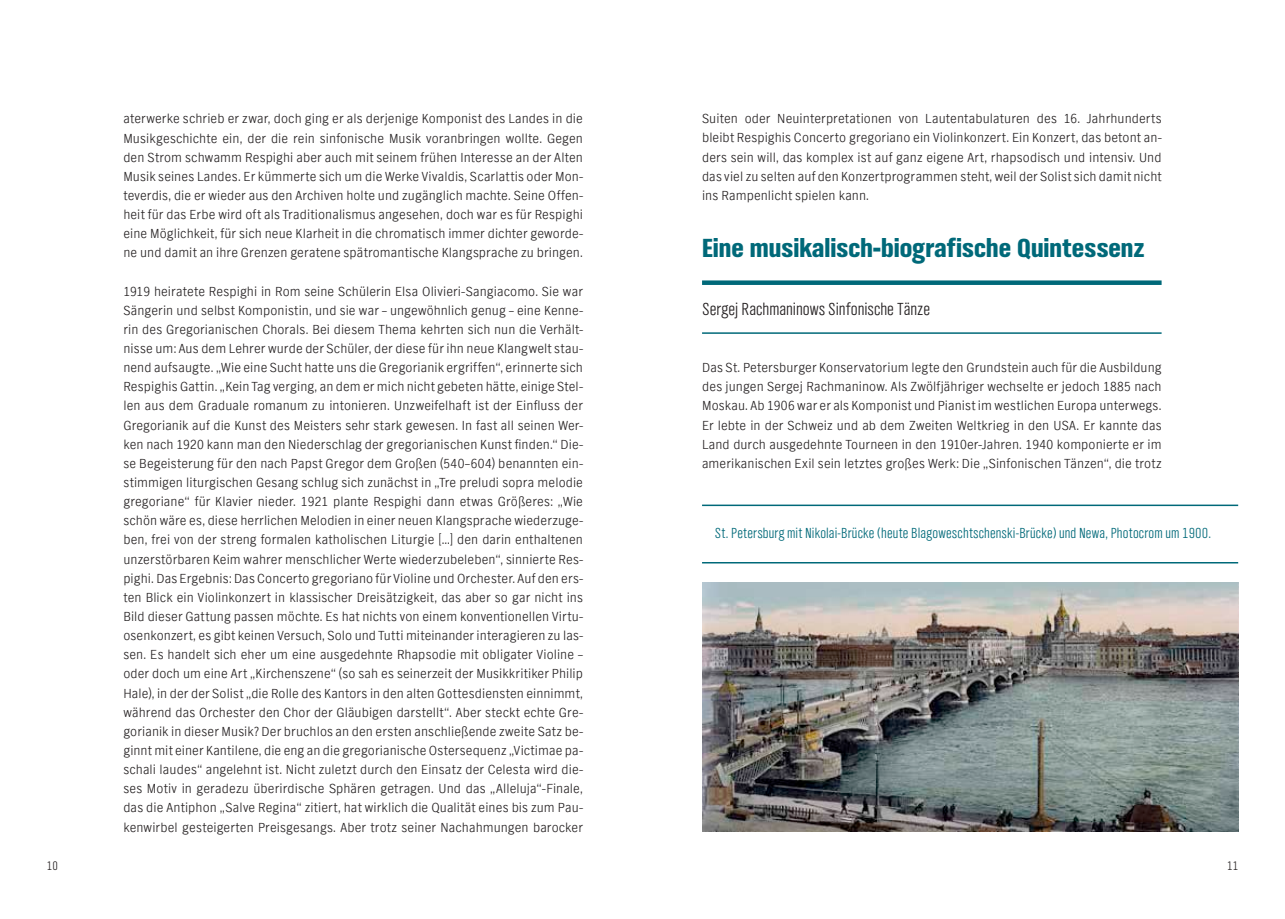
<style>
.page{position:relative;width:1285px;height:919px;background:#fff}
.page>*{position:absolute;margin:0;border:0;box-sizing:border-box;transform-origin:0 0}
.t1{font:900 27px "NDR Sans Cond";color:#006979}
.t2{font:300 18px "NDR Sans Cond";color:#231f20}
.t3{font:300 15px "NDR Sans Cond";letter-spacing:.015em;color:#006979}
.t4{font:300 13.5px/19.2px "NDR Sans";letter-spacing:.01em;color:#231f20;text-align:justify}
.t5{font:300 12.75px "NDR Sans Cond";color:#231f20}
</style>
<div class="page">
<div style="left:702px;top:280px;width:459px;height:5px;background:#006979"></div>
<hr style="left:702px;top:332px;width:459px;height:2px;background:#006979">
<img style="left:702px;top:582px;width:535px;height:249px">
<hr style="left:702px;top:504px;width:535px;height:2px;background:#006979">
<hr style="left:702px;top:562px;width:535px;height:1px;background:#006979">
<p class="t4" style="left:123px;top:109px;width:461px">aterwerke schrieb er zwar, doch ging er als derjenige Komponist des Landes in die Musikgeschichte ein, der die rein sinfonische Musik voranbringen wollte. Gegen den Strom schwamm Respighi aber auch mit seinem frühen Interesse an der Alten Musik seines Landes. Er kümmerte sich um die Werke Vivaldis, Scarlattis oder Mon&shy;teverdis, die er wieder aus den Archiven holte und zugänglich machte. Seine Offen&shy;heit für das Erbe wird oft als Traditionalismus angesehen, doch war es für Respighi eine Möglichkeit, für sich neue Klarheit in die chromatisch immer dichter geworde&shy;ne und damit an ihre Grenzen geratene spätromantische Klangsprache zu bringen.</p>
<p class="t4" style="left:123px;top:281px;width:461px">1919 heiratete Respighi in Rom seine Schülerin Elsa Olivieri-Sangiacomo. Sie war Sängerin und selbst Komponistin, und sie war – ungewöhnlich genug – eine Kenne&shy;rin des Gregorianischen Chorals. Bei diesem Thema kehrten sich nun die Verhält&shy;nisse um: Aus dem Lehrer wurde der Schüler, der diese für ihn neue Klangwelt stau&shy;nend aufsaugte. „Wie eine Sucht hatte uns die Gregorianik ergriffen“, erinnerte sich Respighis Gattin. „Kein Tag verging, an dem er mich nicht gebeten hätte, einige Stel&shy;len aus dem Graduale romanum zu intonieren. Unzweifelhaft ist der Einfluss der Gregorianik auf die Kunst des Meisters sehr stark gewesen. In fast all seinen Wer&shy;ken nach 1920 kann man den Niederschlag der gregorianischen Kunst finden.“ Die&shy;se Begeisterung für den nach Papst Gregor dem Großen (540–604) benannten ein&shy;stimmigen liturgischen Gesang schlug sich zunächst in „Tre preludi sopra melodie gregoriane“ für Klavier nieder. 1921 plante Respighi dann etwas Größeres: „Wie schön wäre es, diese herrlichen Melodien in einer neuen Klangsprache wiederzuge&shy;ben, frei von der streng formalen katholischen Liturgie […] den darin enthaltenen unzerstörbaren Keim wahrer menschlicher Werte wiederzubeleben“, sinnierte Res&shy;pighi. Das Ergebnis: Das Concerto gregoriano für Violine und Orchester. Auf den ers&shy;ten Blick ein Violinkonzert in klassischer Dreisätzigkeit, das aber so gar nicht ins Bild dieser Gattung passen möchte. Es hat nichts von einem konventionellen Virtu&shy;osenkonzert, es gibt keinen Versuch, Solo und Tutti miteinander interagieren zu las&shy;sen. Es handelt sich eher um eine ausgedehnte Rhapsodie mit obligater Violine – oder doch um eine Art „Kirchenszene“ (so sah es seinerzeit der Musikkritiker Philip Hale), in der der Solist „die Rolle des Kantors in den alten Gottesdiensten einnimmt, während das Orchester den Chor der Gläubigen darstellt“. Aber steckt echte Gre&shy;gorianik in dieser Musik? Der bruchlos an den ersten anschließende zweite Satz be&shy;ginnt mit einer Kantilene, die eng an die gregorianische Ostersequenz „Victimae pa&shy;schali laudes“ angelehnt ist. Nicht zuletzt durch den Einsatz der Celesta wird die&shy;ses Motiv in geradezu überirdische Sphären getragen. Und das „Alleluja“-Finale, das die Antiphon „Salve Regina“ zitiert, hat wirklich die Qualität eines bis zum Pau&shy;kenwirbel gesteigerten Preisgesangs. Aber trotz seiner Nachahmungen barocker</p>
<p class="t4" style="left:702px;top:109px;width:461px">Suiten oder Neuinterpretationen von Lautentabulaturen des 16. Jahrhunderts bleibt Respighis Concerto gregoriano ein Violinkonzert. Ein Konzert, das betont an&shy;ders sein will, das komplex ist auf ganz eigene Art, rhapsodisch und intensiv. Und das viel zu selten auf den Konzertprogrammen steht, weil der Solist sich damit nicht ins Rampenlicht spielen kann.</p>
<h1 class="t1" style="left:702px;top:231px;width:444px">Eine musikalisch-biografische Quintessenz</h1>
<h2 class="t2" style="left:702px;top:298px;width:230px">Sergej Rachmaninows Sinfonische Tänze</h2>
<p class="t4" style="left:702px;top:358px;width:461px">Das St. Petersburger Konservatorium legte den Grundstein auch für die Ausbildung des jungen Sergej Rachmaninow. Als Zwölfjähriger wechselte er jedoch 1885 nach Moskau. Ab 1906 war er als Komponist und Pianist im westlichen Europa unterwegs.<br>Er lebte in der Schweiz und ab dem Zweiten Weltkrieg in den USA. Er kannte das Land durch ausgedehnte Tourneen in den 1910er-Jahren. 1940 komponierte er im amerikanischen Exil sein letztes großes Werk: Die „Sinfonischen Tänzen“, die trotz</p>
<p class="t3" style="left:714px;top:524px;width:497px">St. Petersburg mit Nikolai-Brücke (heute Blagoweschtschenski-Brücke) und Newa, Photocrom um 1900.</p>
<p class="t5" style="left:47px;top:857px;width:13px">10</p>
<p class="t5" style="left:1226px;top:857px;width:13px">11</p>
</div>
